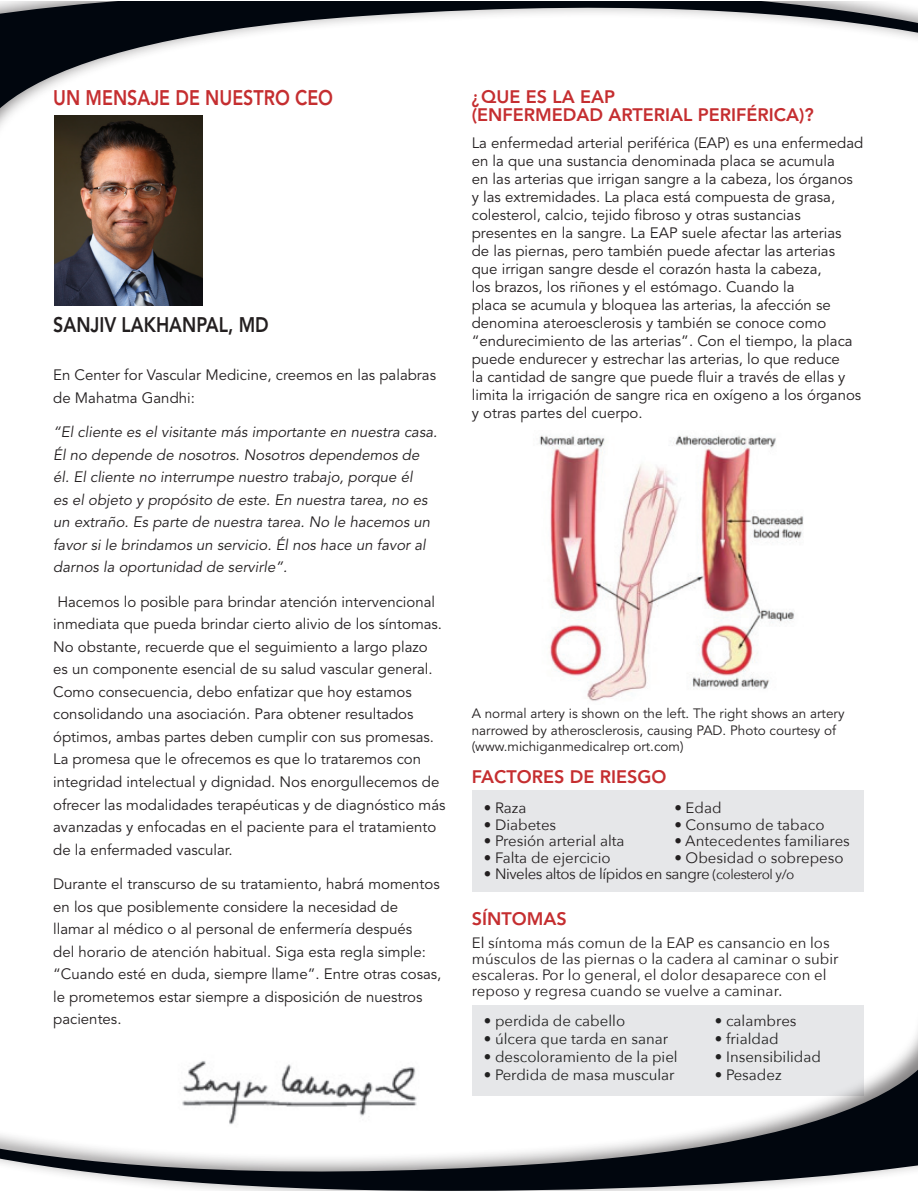
<style>
.page{position:relative;width:918px;height:1194px;background:#fff}
.page>*{position:absolute;margin:0;border:0;box-sizing:border-box;transform-origin:0 0}
.t1{font:800 21px "Avenir";color:#c52e30;scale:.85 1}
.t2{font:800 21px "Avenir";color:#231f20;scale:.85 1}
.t3{font:800 18px/18px "Avenir";color:#c52e30;scale:.85 1}
.t4{font:800 18px "Avenir";color:#c52e30}
.t5{font:15px/22.5px "Avenir";color:#231f20}
.t6{font:italic 15px/22.5px "Avenir";color:#231f20}
.t7{font:15px/16.2px "Avenir Next";color:#231f20}
.HTML_Preformatted{font:15px "Avenir Next";color:#212121}
.t8{font:15px "Avenir Next";letter-spacing:-.03em;color:#231f20}
.t9{font:13.5px/16.5px "Avenir";color:#231f20}
.s1{font-size:13.5px}
.s2{color:#212121}
</style>
<div class="page">
<div style="left:472px;top:790px;width:391px;height:101px;background:#e6e7e9"></div>
<svg style="left:0;top:2px;width:917px;height:125px"></svg>
<div style="left:0;top:991px;width:917px;height:199px;background:#231f20;opacity:.55"></div>
<svg style="left:0;top:1019px;width:918px;height:171px"></svg>
<img style="left:54px;top:115px;width:149px;height:190px">
<img style="left:167px;top:1048px;width:262px;height:78px">
<img style="left:539px;top:435px;width:265px;height:266px">
<p class="t1" style="left:53px;top:86px;width:331px">UN MENSAJE DE NUESTRO CEO</p>
<p class="t2" style="left:53px;top:312px;width:255px">SANJIV LAKHANPAL, MD</p>
<p class="t5" style="left:53px;top:364px;width:384px">En Center for Vascular Medicine, creemos en las palabras de Mahatma Gandhi:</p>
<p class="t6" style="left:53px;top:421px;width:386px">“El cliente es el visitante más importante en nuestra casa.<br>Él no depende de nosotros. Nosotros dependemos de él. El cliente no interrumpe nuestro trabajo, porque él<br>es el objeto y propósito de este. En nuestra tarea, no es un extraño. Es parte de nuestra tarea. No le hacemos un favor si le brindamos un servicio. Él nos hace un favor al darnos la oportunidad de servirle”.</p>
<p class="t5" style="left:53px;top:590px;width:394px">Hacemos lo posible para brindar atención intervencional inmediata que pueda brindar cierto alivio de los síntomas.<br>No obstante, recuerde que el seguimiento a largo plazo es un componente esencial de su salud vascular general.<br>Como consecuencia, debo enfatizar que hoy estamos consolidando una asociación. Para obtener resultados óptimos, ambas partes deben cumplir con sus promesas.<br>La promesa que le ofrecemos es que lo trataremos con integridad intelectual y dignidad. Nos enorgullecemos de ofrecer las modalidades terapéuticas y de diagnóstico más avanzadas y enfocadas en el paciente para el tratamiento de la enfermaded vascular.</p>
<p class="t5" style="left:53px;top:872px;width:390px">Durante el transcurso de su tratamiento, habrá momentos en los que posiblemente considere la necesidad de llamar al médico o al personal de enfermería después<br>del horario de atención habitual. Siga esta regla simple: “Cuando esté en duda, siempre llame”. Entre otras cosas, le prometemos estar siempre a disposición de nuestros pacientes.</p>
<p class="t3" style="left:472px;top:88px;width:404px">¿QUE ES LA EAP<br>(ENFERMEDAD ARTERIAL PERIFÉRICA)?</p>
<p class="t5" style="left:472px;top:134px;width:393px;line-height:18px">La enfermedad arterial periférica (EAP) es una enfermedad en la que una sustancia denominada placa se acumula<br>en las arterias que irrigan sangre a la cabeza, los órganos y las extremidades. La placa está compuesta de grasa, colesterol, calcio, tejido fibroso y otras sustancias presentes en la sangre. La EAP suele afectar las arterias<br>de las piernas, pero también puede afectar las arterias que irrigan sangre desde el corazón hasta la cabeza,<br>los brazos, los riñones y el estómago. Cuando la<br>placa se acumula y bloquea las arterias, la afección se denomina ateroesclerosis y también se conoce como “endurecimiento de las arterias”. Con el tiempo, la placa puede endurecer y estrechar las arterias, lo que reduce<br>la cantidad de sangre que puede fluir a través de ellas y limita la irrigación de sangre rica en oxígeno a los órganos y otras partes del cuerpo.</p>
<p class="t9" style="left:472px;top:705px;width:374px">A normal artery is shown on the left. The right shows an artery narrowed by atherosclerosis, causing PAD. Photo courtesy of</p>
<p class="t9" style="left:472px;top:738px;width:213px">(www.michiganmedicalrep ort.com)</p>
<p class="t4" style="left:472px;top:766px;width:196px">FACTORES DE RIESGO</p>
<p class="t7" style="left:484px;top:798px;width:44px">• Raza</p>
<p class="t7" style="left:674px;top:798px;width:49px">• Edad</p>
<p class="t7" style="left:484px;top:815px;width:74px">• Diabetes</p>
<p class="t7" style="left:674px;top:815px;width:152px">• Consumo de tabaco</p>
<p class="t7" style="left:484px;top:831px;width:142px">• Presión arterial alta</p>
<p class="t7" style="left:674px;top:831px;width:177px">• Antecedentes familiares</p>
<p class="t7" style="left:484px;top:848px;width:128px">• Falta de ejercicio</p>
<p class="t7" style="left:674px;top:848px;width:171px">• Obesidad o sobrepeso</p>
<p class="t8" style="left:484px;top:861px;width:312px">• Niveles altos de lípidos en sangre <span class="s1">(colesterol y/o</span></p>
<p class="t4" style="left:472px;top:907px;width:96px">SÍNTOMAS</p>
<p class="t7" style="left:472px;top:933px;width:368px">El síntoma más comun de la EAP es cansancio en los músculos de las piernas o la cadera al caminar o subir escaleras. Por lo general, el dolor desaparece con el reposo y regresa cuando se vuelve a caminar.</p>
<p class="HTML_Preformatted" style="left:484px;top:1007px;width:143px">• perdida de cabello</p>
<p class="t7" style="left:715px;top:1011px;width:83px"><span class="s2">•</span> calambres</p>
<p class="HTML_Preformatted" style="left:484px;top:1025px;width:186px">• úlcera que tarda en sanar</p>
<p class="HTML_Preformatted" style="left:715px;top:1025px;width:65px">• frialdad</p>
<p class="HTML_Preformatted" style="left:484px;top:1043px;width:195px">• descoloramiento de la piel</p>
<p class="HTML_Preformatted" style="left:715px;top:1043px;width:108px">• Insensibilidad</p>
<p class="HTML_Preformatted" style="left:484px;top:1061px;width:192px">• Perdida de masa muscular</p>
<p class="HTML_Preformatted" style="left:715px;top:1061px;width:68px">• Pesadez</p>
</div>
